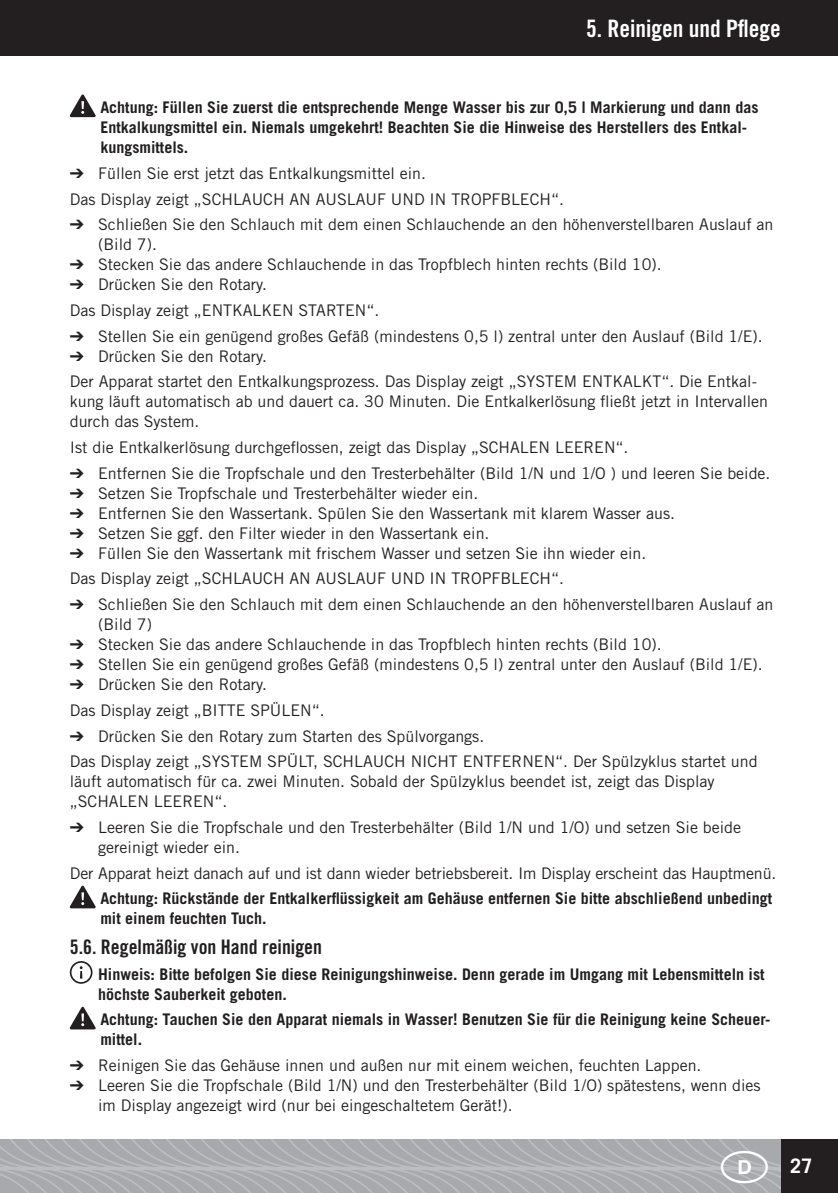
<style>
.page{position:relative;width:838px;height:1193px;background:#fff}
.page>*{position:absolute;margin:0;border:0;box-sizing:border-box;transform-origin:0 0}
.t1{font:24px "Trade Gothic LT Std Bd Cn 20";color:#fff}
.t2{font:20px "Trade Gothic LT Std Bd Cn 20";color:#231f20}
.t3{font:700 20px "Trade Gothic LT Std";color:#fff}
.t4{font:16px/25.6px "Trade Gothic LT Std";color:#231f20}
.t5{font:700 16px/20px "Trade Gothic LT Std";color:#231f20}
.s1{font-weight:400}
</style>
<div class="page">
<svg style="left:70px;top:94px;width:26px;height:23px"></svg>
<svg style="left:70px;top:885px;width:26px;height:23px"></svg>
<svg style="left:70px;top:961px;width:22px;height:22px"></svg>
<svg style="left:70px;top:1006px;width:26px;height:23px"></svg>
<div style="left:0;top:0;width:837px;height:55px;background:#231f20"></div>
<svg style="left:0;top:1139px;width:780px;height:53px;background:#acadb1"></svg>
<div style="left:780px;top:1139px;width:57px;height:53px;background:#231f20"></div>
<svg style="left:720px;top:1150px;width:47px;height:32px;background:#aeafb3"></svg>
<p class="t1" style="left:586px;top:14px;width:196px">5. Reinigen und Pflege</p>
<p class="t5" style="left:100px;top:97px;width:659px">Achtung: Füllen Sie zuerst die entsprechende Menge Wasser bis zur 0,5 l Markierung und dann das<br>Entkalkungsmittel ein. Niemals umgekehrt! Beachten Sie die Hinweise des Herstellers des Entkal&shy;kungsmittels.</p>
<p class="t4" style="left:70px;top:160px;width:495px">➔ Füllen Sie erst jetzt das Entkalkungsmittel ein.<br>Das Display zeigt „SCHLAUCH AN AUSLAUF UND IN TROPFBLECH“.</p>
<p class="t4" style="left:98px;top:214px;width:676px;line-height:20px;text-indent:-28px">➔ Schließen Sie den Schlauch mit dem einen Schlauchende an den höhenverstellbaren Auslauf an (Bild 7).</p>
<p class="t4" style="left:70px;top:251px;width:593px">➔ Stecken Sie das andere Schlauchende in das Tropfblech hinten rechts (Bild 10).</p>
<p class="t4" style="left:70px;top:271px;width:311px">➔ Drücken Sie den Rotary.<br>Das Display zeigt „ENTKALKEN STARTEN“.</p>
<p class="t4" style="left:70px;top:323px;width:694px">➔ Stellen Sie ein genügend großes Gefäß (mindestens 0,5 l) zentral unter den Auslauf (Bild 1/E).</p>
<p class="t4" style="left:70px;top:343px;width:688px">➔ Drücken Sie den Rotary.<br>Der Apparat startet den Entkalkungsprozess. Das Display zeigt „SYSTEM ENTKALKT“. Die Entkal-</p>
<p class="t4" style="left:70px;top:391px;width:699px;line-height:20px">kung läuft automatisch ab und dauert ca. 30 Minuten. Die Entkalkerlösung fließt jetzt in Intervallen durch das System.</p>
<p class="t4" style="left:70px;top:434px;width:560px">Ist die Entkalkerlösung durchgeflossen, zeigt das Display „SCHALEN LEEREN“.</p>
<p class="t4" style="left:70px;top:460px;width:702px">➔ Entfernen Sie die Tropfschale und den Tresterbehälter (Bild 1/N und 1/O ) und leeren Sie beide.</p>
<p class="t4" style="left:70px;top:480px;width:410px">➔ Setzen Sie Tropfschale und Tresterbehälter wieder ein.</p>
<p class="t4" style="left:70px;top:500px;width:606px">➔ Entfernen Sie den Wassertank. Spülen Sie den Wassertank mit klarem Wasser aus.</p>
<p class="t4" style="left:70px;top:520px;width:421px">➔ Setzen Sie ggf. den Filter wieder in den Wassertank ein.</p>
<p class="t4" style="left:70px;top:540px;width:577px">➔ Füllen Sie den Wassertank mit frischem Wasser und setzen Sie ihn wieder ein.<br>Das Display zeigt „SCHLAUCH AN AUSLAUF UND IN TROPFBLECH“.</p>
<p class="t4" style="left:98px;top:594px;width:676px;line-height:20px;text-indent:-28px">➔ Schließen Sie den Schlauch mit dem einen Schlauchende an den höhenverstellbaren Auslauf an (Bild 7)</p>
<p class="t4" style="left:70px;top:631px;width:593px">➔ Stecken Sie das andere Schlauchende in das Tropfblech hinten rechts (Bild 10).</p>
<p class="t4" style="left:70px;top:651px;width:694px">➔ Stellen Sie ein genügend großes Gefäß (mindestens 0,5 l) zentral unter den Auslauf (Bild 1/E).</p>
<p class="t4" style="left:70px;top:671px;width:256px">➔ Drücken Sie den Rotary.<br>Das Display zeigt „BITTE SPÜLEN“.</p>
<p class="t4" style="left:70px;top:722px;width:689px">➔ Drücken Sie den Rotary zum Starten des Spülvorgangs.<br>Das Display zeigt „SYSTEM SPÜLT, SCHLAUCH NICHT ENTFERNEN“. Der Spülzyklus startet und</p>
<p class="t4" style="left:70px;top:771px;width:646px;line-height:20px">läuft automatisch für ca. zwei Minuten. Sobald der Spülzyklus beendet ist, zeigt das Display „SCHALEN LEEREN“.</p>
<p class="t4" style="left:98px;top:816px;width:644px;line-height:20px;text-indent:-28px">➔ Leeren Sie die Tropfschale und den Tresterbehälter (Bild 1/N und 1/O) und setzen Sie beide gereinigt wieder ein.</p>
<p class="t5" style="left:70px;top:859px;width:707px;line-height:25.8px;text-align:right"><span class="s1">Der Apparat heizt danach auf und ist dann wieder betriebsbereit. Im Display erscheint das Hauptmenü.<br></span>Achtung: Rückstände der Entkalkerflüssigkeit am Gehäuse entfernen Sie bitte abschließend unbedingt</p>
<p class="t5" style="left:100px;top:908px;width:168px">mit einem feuchten Tuch.</p>
<p class="t2" style="left:70px;top:934px;width:254px">5.6. Regelmäßig von Hand reinigen</p>
<p class="t5" style="left:98px;top:963px;width:667px">Hinweis: Bitte befolgen Sie diese Reinigungshinweise. Denn gerade im Umgang mit Lebensmitteln ist höchste Sauberkeit geboten.</p>
<p class="t5" style="left:100px;top:1009px;width:671px">Achtung: Tauchen Sie den Apparat niemals in Wasser! Benutzen Sie für die Reinigung keine Scheuer&shy;mittel.</p>
<p class="t4" style="left:70px;top:1052px;width:633px">➔ Reinigen Sie das Gehäuse innen und außen nur mit einem weichen, feuchten Lappen.</p>
<p class="t4" style="left:98px;top:1075px;width:663px;line-height:20px;text-indent:-28px">➔ Leeren Sie die Tropfschale (Bild 1/N) und den Tresterbehälter (Bild 1/O) spätestens, wenn dies im Display angezeigt wird (nur bei eingeschaltetem Gerät!).</p>
<p class="t3" style="left:789px;top:1153px;width:24px">27</p>
</div>
